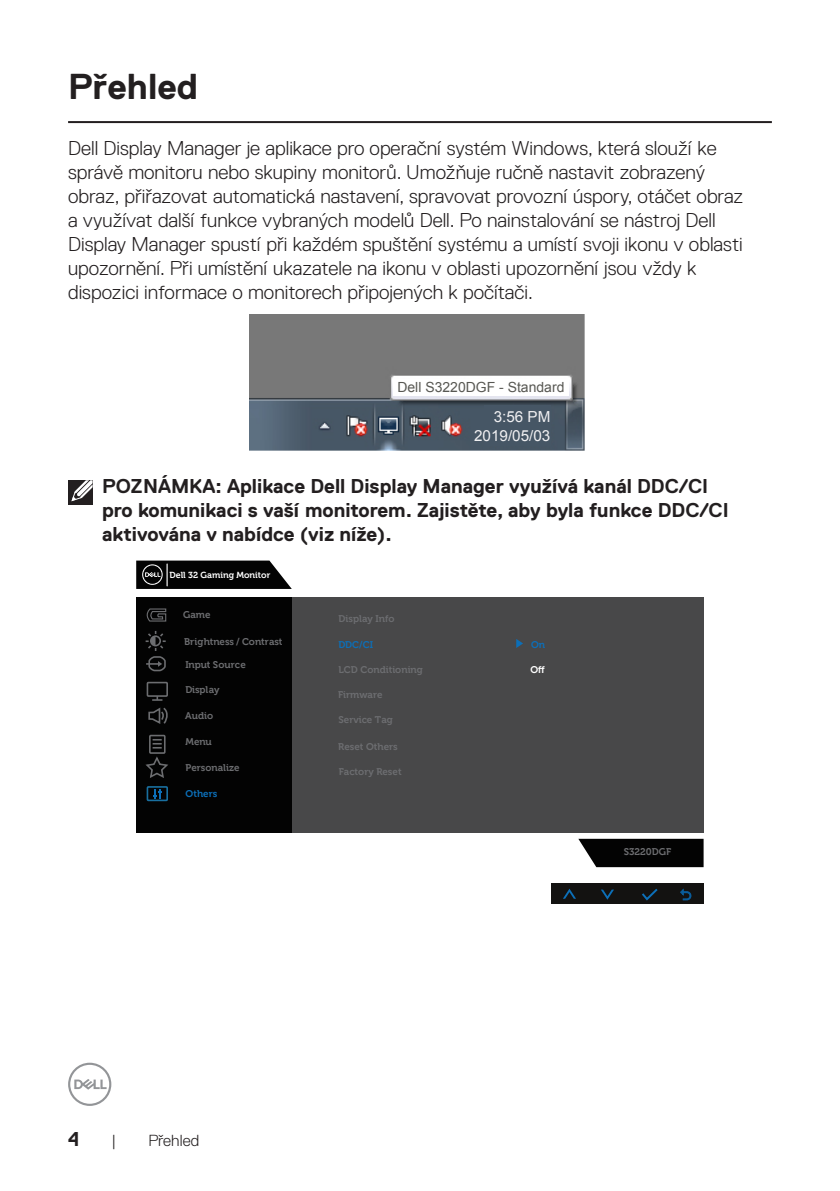
<style>
.page{position:relative;width:840px;height:1191px;background:#fff}
.page>*{position:absolute;margin:0;border:0;box-sizing:border-box;transform-origin:0 0}
.Head_1{font:700 36px "Dell Replica";color:#231f20}
.Paragraph{font:300 20px/24px "Dell Replica";color:#231f20}
.Note{font:700 20px/24px "Dell Replica";color:#231f20}
.t1{font:300 16px "Dell Replica";color:#231f20}
.t2{font:15.2px "Arial";color:#f0f0f2}
.t3{font:14px "Arial";color:#585853}
.t4{font:700 9.8px "Museo For Dell";color:#6c6d70}
.t5{font:700 9.8px "Museo For Dell";color:#0c6fb8}
.t6{font:700 9.8px "Museo For Dell";color:#fff}
.t7{font:700 8.8px "Museo For Dell";color:#fff}
</style>
<div class="page">
<svg style="left:68px;top:1062px;width:43px;height:44px"></svg>
<hr style="left:68px;top:121px;width:703px;height:2px;background:#231f20">
<img style="left:249px;top:314px;width:336px;height:137px">
<div style="left:483px;top:405px;width:66px;height:40px;background:#465665"></div>
<div style="left:393px;top:379px;width:175px;height:16px;background:#fff"></div>
<div style="left:136px;top:597px;width:567px;height:235px;background:#484849"></div>
<div style="left:136px;top:597px;width:155px;height:235px;background:#030303"></div>
<svg style="left:578px;top:838px;width:125px;height:29px;background:#1c1c1c"></svg>
<svg style="left:516px;top:639px;width:7px;height:9px"></svg>
<div style="left:551px;top:883px;width:152px;height:20px;background:#131211"></div>
<svg style="left:563px;top:888px;width:12px;height:10px"></svg>
<svg style="left:601px;top:889px;width:12px;height:10px"></svg>
<svg style="left:642px;top:888px;width:16px;height:13px"></svg>
<svg style="left:680px;top:888px;width:11px;height:12px"></svg>
<svg style="left:136px;top:560px;width:155px;height:29px;background:#202020"></svg>
<div style="left:146px;top:681px;width:22px;height:16px;border:2px solid #6c6d70"></div>
<svg style="left:153px;top:789px;width:8px;height:9px"></svg>
<div style="left:146px;top:786px;width:22px;height:15px;border:2px solid #196f9f"></div>
<div style="left:149px;top:734px;width:16px;height:20px;border:2px solid #6c6d70"></div>
<svg style="left:152px;top:739px;width:10px;height:9px"></svg>
<svg style="left:145px;top:756px;width:23px;height:22px"></svg>
<svg style="left:145px;top:631px;width:21px;height:41px"></svg>
<svg style="left:146px;top:608px;width:21px;height:14px"></svg>
<svg style="left:147px;top:696px;width:21px;height:28px"></svg>
<div style="left:68px;top:480px;width:24px;height:25px;background:#231f20"></div>
<svg style="left:71px;top:480px;width:22px;height:22px"></svg>
<p class="Head_1" style="left:68px;top:66px;width:131px">Přehled</p>
<p class="Paragraph" style="left:68px;top:136px;width:676px">Dell Display Manager je aplikace pro operační systém Windows, která slouží ke správě monitoru nebo skupiny monitorů. Umožňuje ručně nastavit zobrazený obraz, přiřazovat automatická nastavení, spravovat provozní úspory, otáčet obraz a využívat další funkce vybraných modelů Dell. Po nainstalování se nástroj Dell Display Manager spustí při každém spuštění systému a umístí svoji ikonu v oblasti upozornění. Při umístění ukazatele na ikonu v oblasti upozornění jsou vždy k dispozici informace o monitorech připojených k počítači.</p>
<p class="t3" style="left:397px;top:377px;width:168px">Dell S3220DGF - Standard</p>
<p class="t2" style="left:474px;top:426px;width:78px">2019/05/03</p>
<p class="t2" style="left:493px;top:406px;width:58px">3:56 PM</p>
<p class="Note" style="left:102px;top:474px;width:627px">POZNÁMKA: Aplikace Dell Display Manager využívá kanál DDC/CI pro komunikaci s vaší monitorem. Zajistěte, aby byla funkce DDC/CI aktivována v nabídce (viz níže).</p>
<p class="t7" style="left:169px;top:570px;width:102px">Dell 32 Gaming Monitor</p>
<p class="t4" style="left:183px;top:609px;width:29px">Game</p>
<p class="t4" style="left:184px;top:636px;width:100px">Brightness / Contrast</p>
<p class="t4" style="left:185px;top:658px;width:62px">Input Source</p>
<p class="t4" style="left:185px;top:684px;width:36px">Display</p>
<p class="t4" style="left:185px;top:709px;width:29px">Audio</p>
<p class="t4" style="left:185px;top:736px;width:28px">Menu</p>
<p class="t4" style="left:185px;top:761px;width:55px">Personalize</p>
<p class="t5" style="left:185px;top:788px;width:33px">Others</p>
<p class="t4" style="left:338px;top:613px;width:57px">Display Info</p>
<p class="t5" style="left:338px;top:639px;width:36px">DDC/CI</p>
<p class="t4" style="left:338px;top:664px;width:86px">LCD Conditioning</p>
<p class="t4" style="left:338px;top:689px;width:46px">Firmware</p>
<p class="t4" style="left:338px;top:714px;width:56px">Service Tag</p>
<p class="t4" style="left:338px;top:741px;width:61px">Reset Others</p>
<p class="t4" style="left:338px;top:766px;width:64px">Factory Reset</p>
<p class="t5" style="left:531px;top:639px;width:16px">On</p>
<p class="t6" style="left:530px;top:664px;width:16px">Off</p>
<p class="t4" style="left:623px;top:846px;width:49px">S3220DGF</p>
<p class="Note" style="left:68px;top:1126px;width:13px">4</p>
<p class="t1" style="left:111px;top:1131px;width:6px">|</p>
<p class="t1" style="left:148px;top:1131px;width:52px">Přehled</p>
</div>
